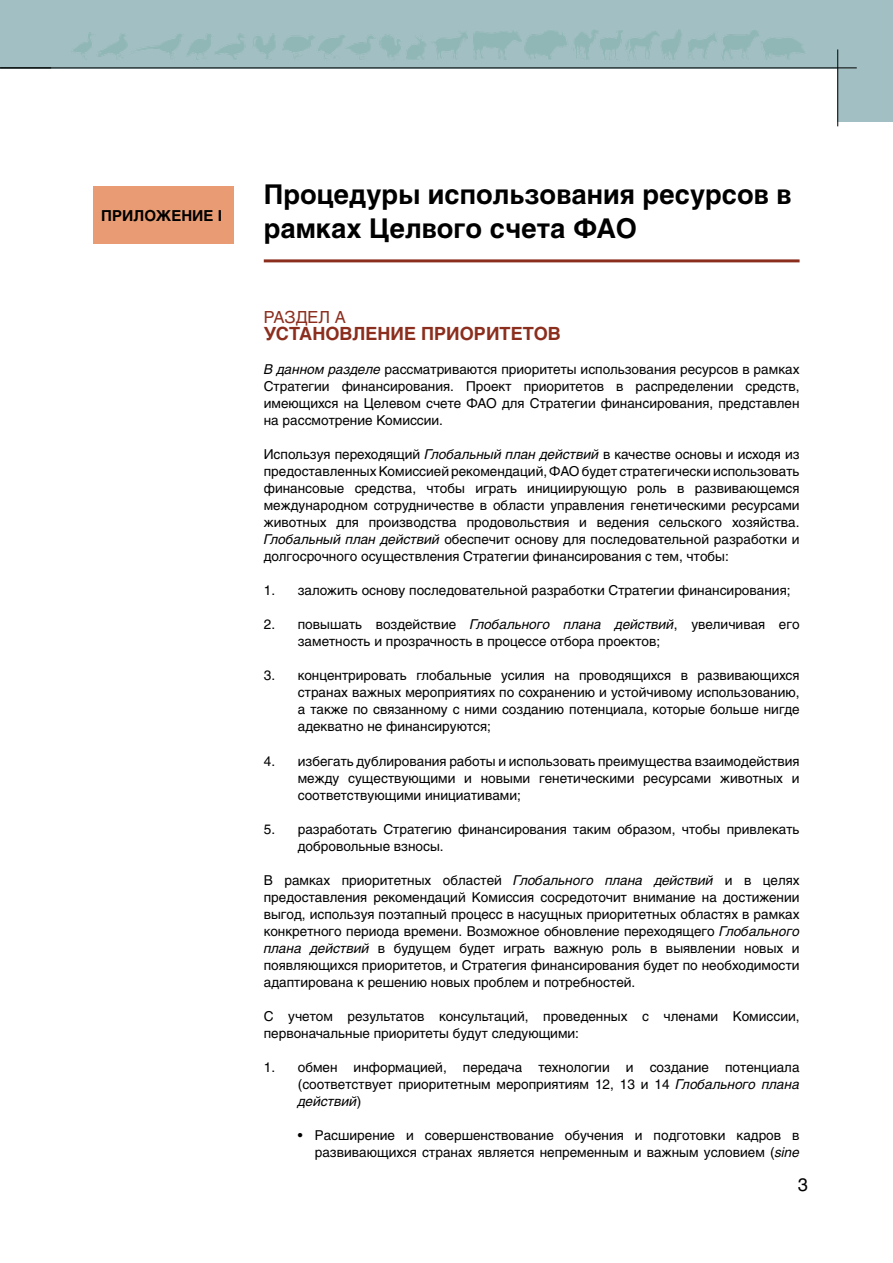
<style>
.page{position:relative;width:893px;height:1263px;background:#fff}
.page>*{position:absolute;margin:0;border:0;box-sizing:border-box;transform-origin:0 0}
.t1{font:700 27px/34px "Helios";color:#000}
.t2{font:700 18px "Helios";color:#8b2e1e}
.t3{font:18px "Helios";color:#000}
.t4{font:16.5px "Helios";color:#8b2e1e}
.t5{font:700 15px "Helios";color:#000}
.t6{font:13.5px/17px "Helios";color:#000;text-align:justify}
.s1{font-style:italic}
</style>
<div class="page">
<div style="left:0;top:0;width:893px;height:68px;background:#a2c0c4"></div>
<div style="left:837px;top:0;width:56px;height:122px;background:#a2c0c4"></div>
<hr style="left:0;top:68px;width:857px;height:1px;background:#000">
<hr style="left:837px;top:49px;width:1px;height:77px;background:#000">
<hr style="left:0;top:0;width:1px;height:68px;background:#e99c73">
<hr style="left:264px;top:259px;width:536px;height:3px;background:#8b2e1e">
<div style="left:94px;top:186px;width:140px;height:57px;background:#e99c73"></div>
<p class="t5" style="left:101px;top:207px;width:122px">Приложение I</p>
<h1 class="t1" style="left:264px;top:177px;width:529px">Процедуры использования ресурсов в рамках Целвого счета ФАО</h1>
<p class="t4" style="left:264px;top:307px;width:84px">РАЗДЕЛ A</p>
<h2 class="t2" style="left:264px;top:323px;width:299px">Установление приоритетов</h2>
<p class="t6" style="left:264px;top:361px;width:537px"><span class="s1">В данном разделе</span> рассматриваются приоритеты использования ресурсов в рамках Стратегии финансирования. Проект приоритетов в распределении средств, имеющихся на Целевом счете ФАО для Стратегии финансирования, представлен на рассмотрение Комиссии.</p>
<p class="t6" style="left:264px;top:446px;width:537px">Используя переходящий <span class="s1">Глобальный план действий</span> в качестве основы и исходя из предоставленных Комиссией рекомендаций, ФАО будет стратегически использовать финансовые средства, чтобы играть инициирующую роль в развивающемся международном сотрудничестве в области управления генетическими ресурсами животных для производства продовольствия и ведения сельского хозяйства.<br><span class="s1">Глобальный план действий</span> обеспечит основу для последовательной разработки и долгосрочного осуществления Стратегии финансирования с тем, чтобы:</p>
<p class="t6" style="left:264px;top:582px;width:528px">1. заложить основу последовательной разработки Стратегии финансирования;</p>
<p class="t6" style="left:298px;top:616px;width:503px;text-indent:-34px">2. повышать воздействие <span class="s1">Глобального плана действий</span>, увеличивая его заметность и прозрачность в процессе отбора проектов;</p>
<p class="t6" style="left:298px;top:667px;width:503px;text-indent:-34px">3. концентрировать глобальные усилия на проводящихся в развивающихся странах важных мероприятиях по сохранению и устойчивому использованию, а также по связанному с ними созданию потенциала, которые больше нигде адекватно не финансируются;</p>
<p class="t6" style="left:298px;top:752px;width:503px;text-indent:-34px">4. избегать дублирования работы и использовать преимущества взаимодействия между существующими и новыми генетическими ресурсами животных и соответствующими инициативами;</p>
<p class="t6" style="left:298px;top:820px;width:503px;text-indent:-34px">5. разработать Стратегию финансирования таким образом, чтобы привлекать добровольные взносы.</p>
<p class="t6" style="left:264px;top:871px;width:537px">В рамках приоритетных областей <span class="s1">Глобального плана действий</span> и в целях предоставления рекомендаций Комиссия сосредоточит внимание на достижении выгод, используя поэтапный процесс в насущных приоритетных областях в рамках конкретного периода времени. Возможное обновление переходящего <span class="s1">Глобального плана действий</span> в будущем будет играть важную роль в выявлении новых и появляющихся приоритетов, и Стратегия финансирования будет по необходимости адаптирована к решению новых проблем и потребностей.</p>
<p class="t6" style="left:264px;top:1007px;width:537px">С учетом результатов консультаций, проведенных с членами Комиссии, первоначальные приоритеты будут следующими:</p>
<p class="t6" style="left:298px;top:1058px;width:503px;text-indent:-34px">1. обмен информацией, передача технологии и создание потенциала (соответствует приоритетным мероприятиям 12, 13 и 14 <span class="s1">Глобального плана действий</span>)</p>
<p class="t6" style="left:298px;top:1126px;width:503px;text-align:right">• Расширение и совершенствование обучения и подготовки кадров в развивающихся странах является непременным и важным условием (<span class="s1">sine</span></p>
<h2 class="t3" style="left:798px;top:1174px;width:12px">3</h2>
</div>
